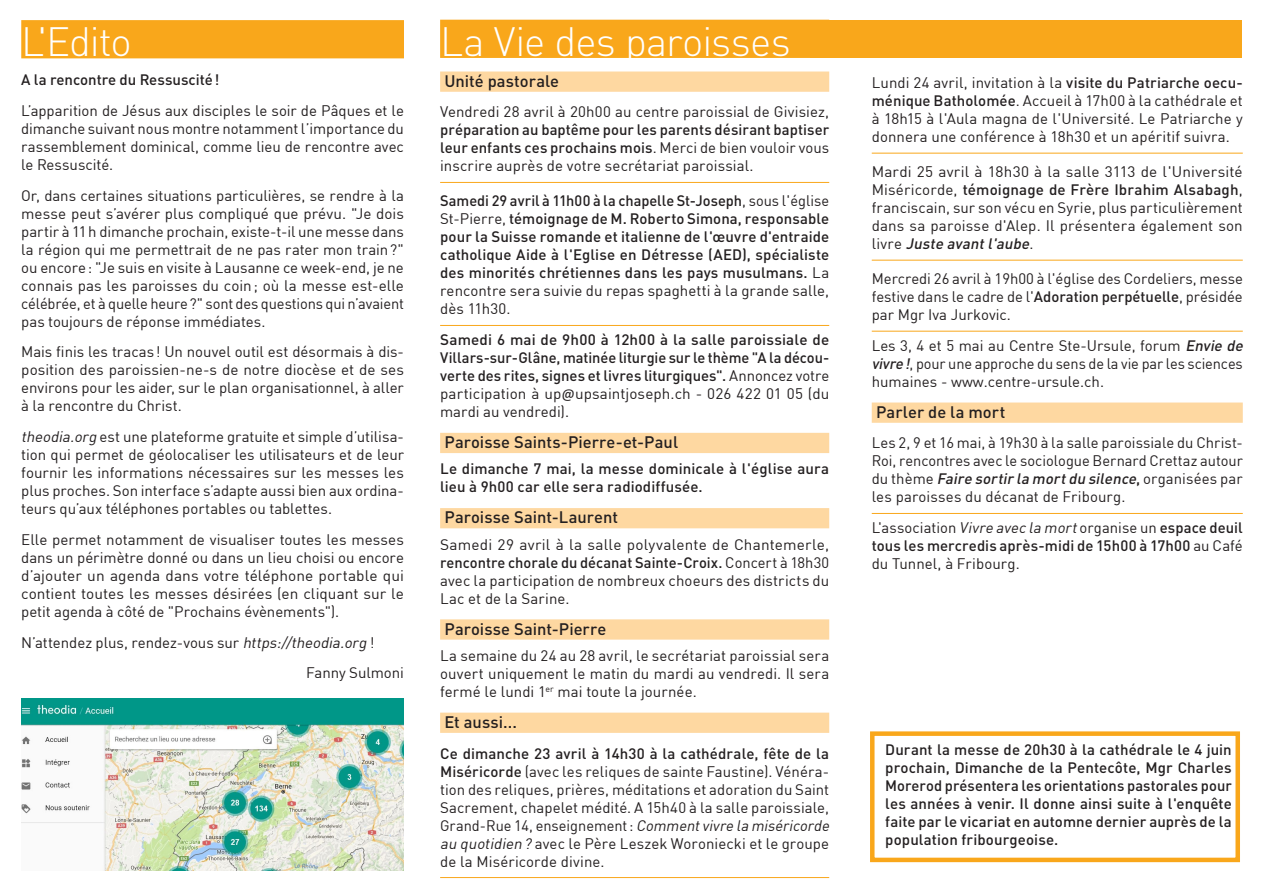
<style>
.page{position:relative;width:1263px;height:893px;background:#fff}
.page>*{position:absolute;margin:0;border:0;box-sizing:border-box;transform-origin:0 0}
.titre{font:300 40.5px "DIN";letter-spacing:-.025em;color:#fff}
.sous-titre{font:500 16.5px "DIN";color:#231f20}
.texte_courant{font:15px/18px "DIN";color:#231f20;text-align:justify}
.texte_avec_ligne{font:15px/18px "DIN";letter-spacing:.005em;color:#231f20;text-align:justify}
.texte_courant-2{font:500 15px/18px "DIN";letter-spacing:.005em;color:#231f20;text-align:justify}
.texte_avec_ligne-2{font:500 15px/18px "DIN";letter-spacing:.005em;color:#231f20;text-align:justify}
.s1{font-style:italic}
.s2{font-weight:500}
.s3{font-weight:400}
.s4{font-family:"Calibri";font-weight:400}
.s5{font-weight:500;font-style:italic}
.s6{font-weight:400;font-style:italic}
</style>
<div class="page">
<div style="left:21px;top:20px;width:383px;height:38px;background:#f9a71b"></div>
<div style="left:810px;top:20px;width:432px;height:38px;background:#f9a71b"></div>
<div style="left:440px;top:20px;width:389px;height:38px;background:#f9a71b"></div>
<div style="left:440px;top:72px;width:389px;height:20px;background:#fed8a1"></div>
<hr style="left:440px;top:182px;width:389px;height:1px;background:#f9a71b">
<hr style="left:440px;top:325px;width:389px;height:1px;background:#f9a71b">
<div style="left:440px;top:433px;width:389px;height:20px;background:#fed8a1"></div>
<div style="left:440px;top:508px;width:389px;height:20px;background:#fed8a1"></div>
<div style="left:440px;top:619px;width:389px;height:21px;background:#fed8a1"></div>
<div style="left:440px;top:713px;width:389px;height:20px;background:#fed8a1"></div>
<hr style="left:440px;top:877px;width:389px;height:1px;background:#f9a71b">
<hr style="left:872px;top:153px;width:371px;height:1px;background:#f9a71b">
<hr style="left:872px;top:260px;width:371px;height:1px;background:#f9a71b">
<hr style="left:872px;top:331px;width:371px;height:1px;background:#f9a71b">
<div style="left:872px;top:403px;width:371px;height:20px;background:#fed8a1"></div>
<hr style="left:872px;top:513px;width:371px;height:1px;background:#f9a71b">
<div style="left:870px;top:731px;width:370px;height:131px;border:4px solid #f9a71b"></div>
<img style="left:21px;top:698px;width:383px;height:173px">
<p class="titre" style="left:21px;top:17px;width:112px">L'Edito</p>
<p class="texte_courant-2" style="left:21px;top:70px;width:200px">A la rencontre du Ressuscité!</p>
<p class="texte_courant" style="left:21px;top:101px;width:384px">L’apparition de Jésus aux disciples le soir de Pâques et le dimanche suivant nous montre notamment l’importance du rassemblement dominical, comme lieu de rencontre avec le Ressuscité.</p>
<p class="texte_courant" style="left:21px;top:186px;width:384px">Or, dans certaines situations particulières, se rendre à la messe peut s’avérer plus compliqué que prévu. "Je dois partir à 11h dimanche prochain, existe-t-il une messe dans la région qui me permettrait de ne pas rater mon train?" ou encore: "Je suis en visite à Lausanne ce week-end, je ne connais pas les paroisses du coin; où la messe est-elle célébrée, et à quelle heure?" sont des questions qui n’avaient pas toujours de réponse immédiates.</p>
<p class="texte_courant" style="left:21px;top:343px;width:384px">Mais finis les tracas! Un nouvel outil est désormais à dis&shy;position des paroissien-ne-s de notre diocèse et de ses environs pour les aider, sur le plan organisationnel, à aller à la rencontre du Christ.</p>
<p class="texte_courant" style="left:21px;top:427px;width:384px"><span class="s1">theodia.org</span> est une plateforme gratuite et simple d’utilisa&shy;tion qui permet de géolocaliser les utilisateurs et de leur fournir les informations nécessaires sur les messes les plus proches. Son interface s’adapte aussi bien aux ordina&shy;teurs qu’aux téléphones portables ou tablettes.</p>
<p class="texte_courant" style="left:21px;top:530px;width:384px">Elle permet notamment de visualiser toutes les messes dans un périmètre donné ou dans un lieu choisi ou encore d’ajouter un agenda dans votre téléphone portable qui contient toutes les messes désirées (en cliquant sur le petit agenda à côté de "Prochains évènements").</p>
<p class="texte_courant" style="left:21px;top:633px;width:355px">N’attendez plus, rendez-vous sur <span class="s1">https://theodia.org</span> !</p>
<p class="texte_courant" style="left:306px;top:664px;width:99px">Fanny Sulmoni</p>
<p class="titre" style="left:440px;top:16px;width:352px">La Vie des paroisses</p>
<p class="sous-titre" style="left:444px;top:70px;width:116px">Unité pastorale</p>
<p class="texte_avec_ligne" style="left:440px;top:103px;width:391px">Vendredi 28 avril à 20h00 au centre paroissial de Givisiez, <span class="s2">préparation au baptême pour les parents désirant baptiser leur enfants ces prochains mois</span>. Merci de bien vouloir vous inscrire auprès de votre secrétariat paroissial.</p>
<p class="texte_avec_ligne-2" style="left:440px;top:192px;width:391px">Samedi 29 avril à 11h00 à la chapelle St-Joseph<span class="s3">, sous l'église St-Pierre,</span> témoignage de M. Roberto Simona, responsable pour la Suisse romande et italienne de l'œuvre d'entraide catholique Aide à l'Eglise en Détresse (AED), spécialiste des minorités chrétiennes dans les pays musulmans. <span class="s3">La rencontre sera suivie du repas spaghetti à la grande salle, dès 11h30.</span></p>
<p class="texte_courant-2" style="left:440px;top:330px;width:391px">Samedi 6 mai de 9h00 à 12h00 à la salle paroissiale de Villars-sur-Glâne, matinée liturgie sur le thème "A la décou&shy;verte des rites, signes et livres liturgiques". <span class="s3">Annoncez votre participation à up</span><span class="s4">@</span><span class="s3">upsaintjoseph.ch - 026 422 01 05 (du mardi au vendredi).</span></p>
<p class="sous-titre" style="left:444px;top:431px;width:235px">Paroisse Saints-Pierre-et-Paul</p>
<p class="texte_courant-2" style="left:440px;top:460px;width:391px">Le dimanche 7 mai, la messe dominicale à l'église aura lieu à 9h00 car elle sera radiodiffusée.</p>
<p class="sous-titre" style="left:444px;top:507px;width:175px">Paroisse Saint-Laurent</p>
<p class="texte_courant" style="left:440px;top:535px;width:391px">Samedi 29 avril à la salle polyvalente de Chantemerle, <span class="s2">rencontre chorale du décanat Sainte-Croix.</span> Concert à 18h30 avec la participation de nombreux choeurs des districts du Lac et de la Sarine.</p>
<p class="sous-titre" style="left:444px;top:618px;width:163px">Paroisse Saint-Pierre</p>
<p class="texte_courant" style="left:440px;top:646px;width:391px">La semaine du 24 au 28 avril, le secrétariat paroissial sera ouvert uniquement le matin du mardi au vendredi. Il sera fermé le lundi 1<sup>er</sup> mai toute la journée.</p>
<p class="sous-titre" style="left:444px;top:711px;width:74px">Et aussi...</p>
<p class="texte_avec_ligne" style="left:440px;top:744px;width:394px;text-align:left"><span class="s2">Ce dimanche 23 avril à 14h30 à la cathédrale, fête de la Miséricorde</span> (avec les reliques de sainte Faustine). Vénéra&shy;tion des reliques, prières, méditations et adoration du Saint Sacrement, chapelet médité. A 15h40 à la salle paroissiale, Grand-Rue 14, enseignement: <span class="s1">Commentvivre la miséricorde au quotidien?</span> avec le Père Leszek Woroniecki et le groupe de la Miséricorde divine.</p>
<p class="texte_avec_ligne" style="left:872px;top:73px;width:372px">Lundi 24 avril, invitation à la <span class="s2">visite du Patriarche oecu&shy;ménique Batholomée</span>. Accueil à 17h00 à la cathédrale et à 18h15 à l'Aula magna de l'Université. Le Patriarche y donnera une conférence à 18h30 et un apéritif suivra.</p>
<p class="texte_avec_ligne" style="left:872px;top:162px;width:373px">Mardi 25 avril à 18h30 à la salle 3113 de l'Université Miséricorde, <span class="s2">témoignage de Frère Ibrahim Alsabagh</span>, franciscain, sur son vécu en Syrie, plus particulièrement dans sa paroisse d'Alep. Il présentera également son l i v r e <span class="s5">Juste avantl'aube</span>.</p>
<p class="texte_avec_ligne" style="left:872px;top:269px;width:373px">Mercredi 26 avril à 19h00 à l'église des Cordeliers, messe festive dans le cadre de l'<span class="s2">Adoration perpétuelle</span>, présidée par Mgr Iva Jurkovic.</p>
<p class="texte_courant" style="left:872px;top:336px;width:376px;text-align:left">Les 3, 4 et 5 mai au Centre Ste-Ursule, forum <span class="s5">Envie de vivre!</span>, pour une approche du sens de la vie par les sciences humaines - www.centre-ursule.ch.</p>
<p class="sous-titre" style="left:876px;top:401px;width:131px">Parler de la mort</p>
<p class="texte_avec_ligne" style="left:872px;top:434px;width:373px">Les 2, 9 et 16 mai, à 19h30 à la salle paroissiale du Christ-Roi, rencontres avec le sociologue Bernard Crettaz autour d u t h è m e <span class="s5">Faire sortir la mortdu silence</span><span class="s2">,</span> o r g a n i s é e s p a r les paroisses du décanat de Fribourg.</p>
<p class="texte_courant-2" style="left:872px;top:518px;width:372px"><span class="s3">L'association</span> <span class="s6">Vivre avec la mort</span><span class="s3">organise un</span> espace deuil tous les mercredis après-midi de 15h00 à 17h00 <span class="s3">au Café du Tunnel, à Fribourg.</span></p>
<p class="texte_courant-2" style="left:885px;top:740px;width:348px">Durant la messe de 20h30 à la cathédrale le 4 juin prochain, Dimanche de la Pentecôte, Mgr Charles Morerod présentera les orientations pastorales pour les années à venir. Il donne ainsi suite à l'enquête faite par le vicariat en automne dernier auprès de la population fribourgeoise.</p>
</div>
